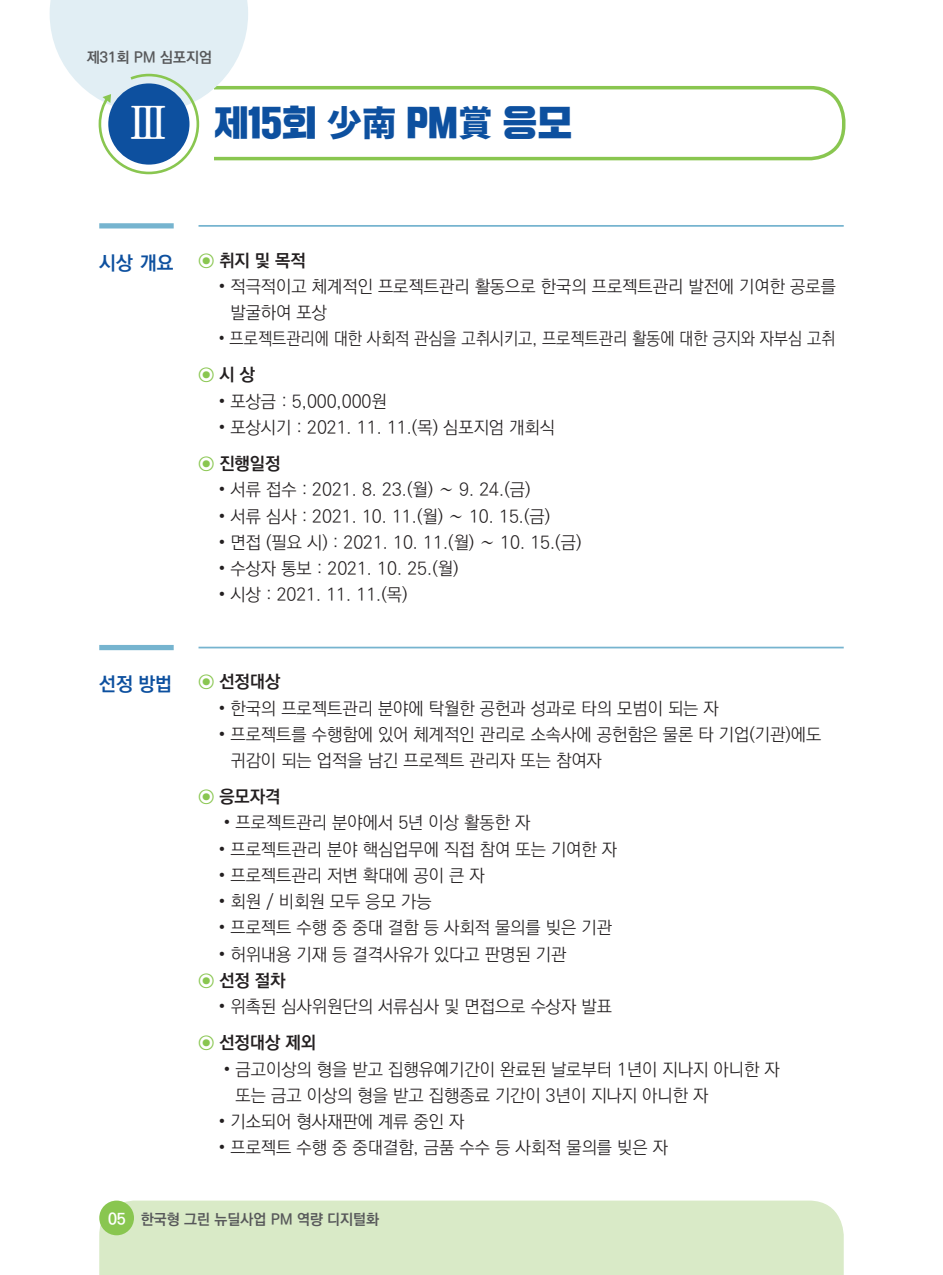
<style>
.page{position:relative;width:943px;height:1275px;background:#fff}
.page>*{position:absolute;margin:0;border:0;box-sizing:border-box;transform-origin:0 0}
.t1{font:35px "SD Gd Gothic";color:#0d509f}
.t2{font:700 19.25px "Ko Pub Dotum";color:#0d509f}
.t3{font:300 17.5px/26.2px "Ko Pub Dotum";color:#231f20}
.t4{font:300 17.5px/36.2px "Ko Pub Dotum";color:#231f20;scale:.93 1}
.t5{font:700 17.5px "Ko Pub Dotum";color:#231f20}
.t6{font:700 14.88px "Ko Pub Dotum";color:#57585a}
.s1{font-family:"Ko Pub Batang";font-weight:700;font-size:43.75px;color:#fff}
.s2{font-family:"Noto Sans CJ Kkr";font-weight:900}
.s3{color:#89c650}
.s4{font-weight:700;color:#89c650}
.s5{font-weight:700}
.s6{font-size:15.75px;color:#fff}
</style>
<div class="page">
<div style="left:147px;top:86px;width:698px;height:74px;border:4px solid #89c650;border-radius:33px"></div>
<div style="left:99px;top:1200px;width:744px;height:75px;background:#d9eac7"></div>
<svg style="left:50px;top:0;width:198px;height:175px"></svg>
<div style="left:99px;top:1200px;width:35px;height:35px;background:#89c650;border-radius:50%"></div>
<div style="left:99px;top:223px;width:75px;height:5px;background:#76b4cf"></div>
<hr style="left:198px;top:225px;width:645px;height:2px;background:#76b4cf">
<div style="left:99px;top:645px;width:75px;height:5px;background:#76b4cf"></div>
<hr style="left:198px;top:647px;width:645px;height:1px;background:#76b4cf">
<p class="t6" style="left:87px;top:49px;width:127px">제31회 PM 심포지엄</p>
<h1 class="t1" style="left:128px;top:105px;width:445px"><span class="s1">Ⅲ</span> 제15회 <span class="s2">少南</span> PM<span class="s2">賞</span> 응모</h1>
<p class="t2" style="left:99px;top:253px;width:76px">시상 개요</p>
<p class="t5" style="left:198px;top:251px;width:109px"><span class="s3">⊙</span> 취지 및 목적</p>
<p class="t3" style="left:230px;top:274px;width:607px;text-indent:-12px">• 적극적이고 체계적인 프로젝트관리 활동으로 한국의 프로젝트관리 발전에 기여한 공로를 발굴하여 포상</p>
<p class="t4" style="left:198px;top:322px;width:686px;text-indent:20px">• 프로젝트관리에 대한 사회적 관심을 고취시키고, 프로젝트관리 활동에 대한 긍지와 자부심 고취 <span class="s4">⊙</span> <span class="s5">시 상</span></p>
<p class="t3" style="left:218px;top:389px;width:170px">• 포상금 : 5,000,000원</p>
<p class="t3" style="left:198px;top:410px;width:358px;line-height:36.2px;text-indent:20px">• 포상시기 : 2021. 11. 11.(목) 심포지엄 개회식 <span class="s4">⊙</span> <span class="s5">진행일정</span></p>
<p class="t3" style="left:218px;top:478px;width:313px">• 서류 접수 : 2021. 8. 23.(월) ∼ 9. 24.(금)</p>
<p class="t3" style="left:218px;top:504px;width:333px">• 서류 심사 : 2021. 10. 11.(월) ∼ 10. 15.(금)</p>
<p class="t3" style="left:218px;top:530px;width:364px">• 면접 (필요 시) : 2021. 10. 11.(월) ∼ 10. 15.(금)</p>
<p class="t3" style="left:218px;top:556px;width:241px">• 수상자 통보 : 2021. 10. 25.(월)</p>
<p class="t3" style="left:218px;top:583px;width:191px">• 시상 : 2021. 11. 11.(목)</p>
<p class="t2" style="left:99px;top:675px;width:74px">선정 방법</p>
<p class="t5" style="left:198px;top:673px;width:83px"><span class="s3">⊙</span> 선정대상</p>
<p class="t3" style="left:218px;top:696px;width:502px">• 한국의 프로젝트관리 분야에 탁월한 공헌과 성과로 타의 모범이 되는 자</p>
<p class="t3" style="left:230px;top:722px;width:592px;text-indent:-12px">• 프로젝트를 수행함에 있어 체계적인 관리로 소속사에 공헌함은 물론 타 기업(기관)에도 귀감이 되는 업적을 남긴 프로젝트 관리자 또는 참여자</p>
<p class="t5" style="left:198px;top:788px;width:83px"><span class="s3">⊙</span> 응모자격</p>
<p class="t3" style="left:223px;top:811px;width:308px">• 프로젝트관리 분야에서 5년 이상 활동한 자</p>
<p class="t3" style="left:218px;top:837px;width:400px">• 프로젝트관리 분야 핵심업무에 직접 참여 또는 기여한 자</p>
<p class="t3" style="left:218px;top:863px;width:268px">• 프로젝트관리 저변 확대에 공이 큰 자</p>
<p class="t3" style="left:218px;top:889px;width:215px">• 회원 / 비회원 모두 응모 가능</p>
<p class="t3" style="left:218px;top:916px;width:395px">• 프로젝트 수행 중 중대 결함 등 사회적 물의를 빚은 기관</p>
<p class="t3" style="left:198px;top:942px;width:369px;text-indent:20px">• 허위내용 기재 등 결격사유가 있다고 판명된 기관 <span class="s4">⊙</span> <span class="s5">선정 절차</span></p>
<p class="t3" style="left:198px;top:989px;width:415px;line-height:36.2px;text-indent:20px">• 위촉된 심사위원단의 서류심사 및 면접으로 수상자 발표 <span class="s4">⊙</span> <span class="s5">선정대상 제외</span></p>
<p class="t3" style="left:235px;top:1057px;width:545px;text-indent:-12px">• 금고이상의 형을 받고 집행유예기간이 완료된 날로부터 1년이 지나지 아니한 자 또는 금고 이상의 형을 받고 집행종료 기간이 3년이 지나지 아니한 자</p>
<p class="t3" style="left:218px;top:1109px;width:248px">• 기소되어 형사재판에 계류 중인 자</p>
<p class="t3" style="left:218px;top:1136px;width:451px">• 프로젝트 수행 중 중대결함, 금품 수수 등 사회적 물의를 빚은 자</p>
<p class="t6" style="left:108px;top:1212px;width:273px"><span class="s6">05</span> 한국형 그린 뉴딜사업 PM 역량 디지털화</p>
</div>
